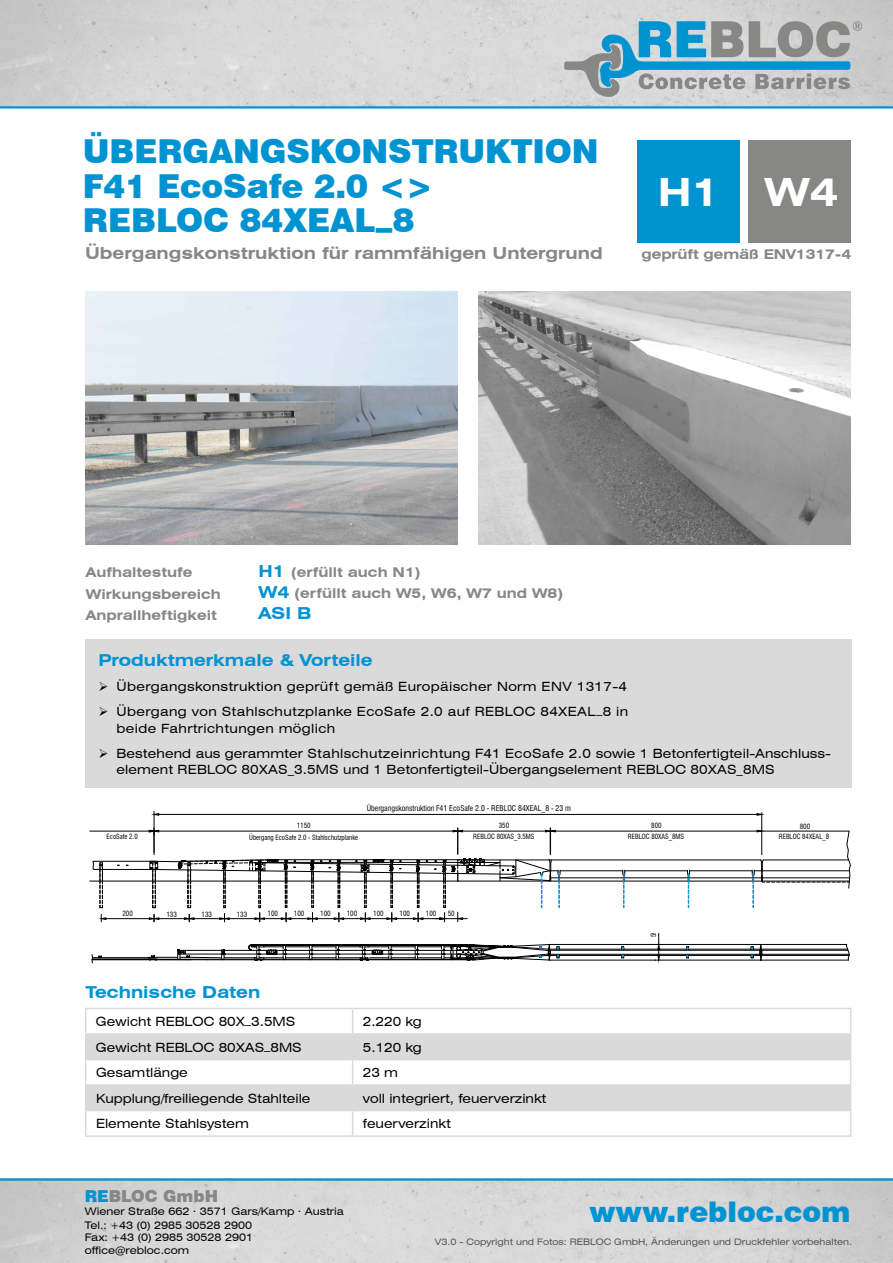
<style>
.page{position:relative;width:893px;height:1263px;background:#fff}
.page>*{position:absolute;margin:0;border:0;box-sizing:border-box;transform-origin:0 0}
.t1{font:700 expanded 39px "Swiss 721 BT";color:#fff}
.t2{font:900 33px/34.5px "Swiss 721 BT";letter-spacing:-.005em;color:#0093d2}
.t3{font:900 28.5px "Swiss 721 BT";color:#0093d2}
.t4{font:700 expanded 16.5px "Swiss 721 BT";color:#878786}
.t5{font:700 expanded 16.5px "Swiss 721 BT";color:#0093d2}
.t6{font:900 16.5px "Swiss 721 BT";color:#878786}
.t7{font:700 expanded 13.5px "Swiss 721 BT";color:#878786}
.t8{font:expanded 12.75px/16.5px "Swiss 721 BT";letter-spacing:.01em;color:#000}
.t9{font:expanded 12.75px/16.5px "Swiss 721 BT";letter-spacing:.03em;color:#000}
.t10{font:expanded 10.5px/13.2px "Swiss 721 BT";color:#000}
.t11{font:expanded 9px "Swiss 721 BT";color:#545453}
.t12{font:condensed 7.8px "Swiss 721 BT";color:#000}
.t13{font:condensed 7.05px/10.6px "Swiss 721 BT";color:#000;text-align:center}
.t14{font:condensed 7.05px "Swiss 721 BT";color:#000;scale:.96 1}
.s1{font-size:16.5px;color:#0093d2}
.s2{color:#0093d2}
</style>
<div class="page">
<img style="left:0;top:0;width:893px;height:106px">
<hr style="left:0;top:106px;width:893px;height:3px;background:#0093d2">
<div style="left:85px;top:639px;width:766px;height:149px;background:#dadada"></div>
<div style="left:638px;top:140px;width:102px;height:102px;background:#0093d2"></div>
<div style="left:748px;top:140px;width:102px;height:102px;background:#878786"></div>
<svg style="left:86px;top:1035px;width:764px;height:75px;fill:#dadada"></svg>
<svg style="left:352px;top:1009px;width:1px;height:126px"></svg>
<hr style="left:85px;top:1008px;width:268px;height:1px;background:#dadada">
<hr style="left:353px;top:1008px;width:498px;height:1px;background:#dadada">
<hr style="left:85px;top:1033px;width:268px;height:2px;background:#dadada">
<hr style="left:353px;top:1033px;width:498px;height:2px;background:#dadada">
<hr style="left:85px;top:1059px;width:268px;height:1px;background:#dadada">
<hr style="left:353px;top:1059px;width:498px;height:1px;background:#dadada">
<hr style="left:85px;top:1084px;width:268px;height:2px;background:#dadada">
<hr style="left:353px;top:1084px;width:498px;height:2px;background:#dadada">
<hr style="left:85px;top:1110px;width:268px;height:1px;background:#dadada">
<hr style="left:353px;top:1110px;width:498px;height:1px;background:#dadada">
<svg style="left:85px;top:1009px;width:1px;height:126px"></svg>
<svg style="left:850px;top:1009px;width:1px;height:126px"></svg>
<hr style="left:85px;top:1135px;width:268px;height:2px;background:#dadada">
<hr style="left:353px;top:1135px;width:498px;height:2px;background:#dadada">
<img style="left:0;top:1181px;width:893px;height:82px">
<hr style="left:0;top:1178px;width:893px;height:3px;background:#0093d2">
<img style="left:85px;top:291px;width:372px;height:254px">
<img style="left:478px;top:291px;width:372px;height:254px">
<svg style="left:89px;top:810px;width:762px;height:113px"></svg>
<svg style="left:564px;top:21px;width:298px;height:76px;background:#96b3c0"></svg>
<svg style="left:91px;top:933px;width:759px;height:31px"></svg>
<h2 class="t2" style="left:83px;top:134px;width:517px">ÜBERGANGSKONSTRUKTION<br>F41 EcoSafe 2.0 &lt;&gt;<br>REBLOC 84XEAL_8</h2>
<p class="t4" style="left:85px;top:244px;width:519px">Übergangskonstruktion für rammfähigen Untergrund</p>
<h1 class="t1" style="left:658px;top:169px;width:182px">H1 W4</h1>
<p class="t7" style="left:642px;top:246px;width:211px">geprüft gemäß ENV1317-4</p>
<p class="t7" style="left:86px;top:564px;width:108px">Aufhaltestufe</p>
<p class="t7" style="left:258px;top:564px;width:164px"><span class="s1">H1</span> (erfüllt auch N1)</p>
<p class="t7" style="left:86px;top:585px;width:137px">Wirkungsbereich</p>
<p class="t7" style="left:258px;top:585px;width:306px"><span class="s1">W4</span> (erfüllt auch W5, W6, W7 und W8)</p>
<p class="t7" style="left:86px;top:606px;width:132px">Anprallheftigkeit</p>
<p class="t5" style="left:258px;top:604px;width:54px">ASI B</p>
<p class="t5" style="left:99px;top:650px;width:276px">Produktmerkmale &amp; Vorteile</p>
<p class="t9" style="left:99px;top:678px;width:530px">➢ Übergangskonstruktion geprüft gemäß Europäischer Norm ENV 1317-4</p>
<p class="t9" style="left:117px;top:703px;width:513px;text-indent:-18px">➢ Übergang von Stahlschutzplanke EcoSafe 2.0 auf REBLOC 84XEAL_8 in beide Fahrtrichtungen möglich</p>
<p class="t8" style="left:117px;top:745px;width:716px;text-indent:-18px">➢ Bestehend aus gerammter Stahlschutzeinrichtung F41 EcoSafe 2.0 sowie 1 Betonfertigteil-Anschluss&shy;element REBLOC 80XAS_3.5MS und 1 Betonfertigteil-Übergangselement REBLOC 80XAS_8MS</p>
<p class="t12" style="left:366px;top:769px;width:206px">Übergangskonstruktion F41 EcoSafe 2.0 - REBLOC 84XEAL_8 - 23 m</p>
<p class="t13" style="left:297px;top:820px;width:15px">1150</p>
<p class="t14" style="left:107px;top:832px;width:34px">EcoSafe 2.0</p>
<p class="t14" style="left:249px;top:833px;width:115px">Übergang EcoSafe 2.0 - Stahlschutzplanke</p>
<p class="t12" style="left:367px;top:803px;width:206px">Übergangskonstruktion F41 EcoSafe 2.0 - REBLOC 84XEAL_8 - 23 m</p>
<p class="t13" style="left:473px;top:820px;width:63px">350<br>REBLOC 80XAS_3.5MS</p>
<p class="t13" style="left:122px;top:908px;width:12px">200</p>
<p class="t13" style="left:166px;top:909px;width:12px">133</p>
<p class="t13" style="left:202px;top:909px;width:12px">133</p>
<p class="t13" style="left:237px;top:909px;width:12px">133</p>
<p class="t13" style="left:268px;top:908px;width:12px">100</p>
<p class="t13" style="left:294px;top:908px;width:12px">100</p>
<p class="t13" style="left:320px;top:908px;width:12px">100</p>
<p class="t13" style="left:347px;top:908px;width:12px">100</p>
<p class="t13" style="left:373px;top:908px;width:12px">100</p>
<p class="t13" style="left:400px;top:908px;width:12px">100</p>
<p class="t13" style="left:426px;top:908px;width:12px">100</p>
<p class="t13" style="left:448px;top:908px;width:8px">50</p>
<p class="t5" style="left:86px;top:982px;width:176px">Technische Daten</p>
<p class="t8" style="left:96px;top:1013px;width:201px">Gewicht REBLOC 80X_3.5MS</p>
<p class="t8" style="left:363px;top:1013px;width:60px">2.220 kg</p>
<p class="t8" style="left:96px;top:1039px;width:207px">Gewicht REBLOC 80XAS_8MS</p>
<p class="t8" style="left:363px;top:1039px;width:60px">5.120 kg</p>
<p class="t8" style="left:96px;top:1064px;width:93px">Gesamtlänge</p>
<p class="t8" style="left:363px;top:1064px;width:37px">23 m</p>
<p class="t8" style="left:96px;top:1090px;width:216px">Kupplung/freiliegende Stahlteile</p>
<p class="t8" style="left:363px;top:1090px;width:185px">voll integriert, feuerverzinkt</p>
<p class="t8" style="left:96px;top:1115px;width:154px">Elemente Stahlsystem</p>
<p class="t8" style="left:363px;top:1115px;width:89px">feuerverzinkt</p>
<p class="t13" style="left:628px;top:820px;width:58px">800<br>REBLOC 80XAS_8MS</p>
<p class="t13" style="left:648px;top:937px;width:8px;rotate:-90deg">59</p>
<p class="t13" style="left:779px;top:821px;width:52px;line-height:10.1px">800<br>REBLOC 84XEAL_8</p>
<p class="t6" style="left:85px;top:1186px;width:135px"><span class="s2">RE</span>BLOC GmbH</p>
<p class="t10" style="left:85px;top:1205px;width:261px">Wiener Straße 662 . 3571 Gars/Kamp . Austria<br>Tel.: +43 (0) 2985 30528 2900</p>
<p class="t10" style="left:85px;top:1230px;width:170px">Fax: +43 (0) 2985 30528 2901 office@rebloc.com</p>
<p class="t11" style="left:435px;top:1237px;width:419px">V3.0 - Copyright und Fotos: REBLOC GmbH, Änderungen und Druckfehler vorbehalten.</p>
<h3 class="t3" style="left:589px;top:1195px;width:263px">www.rebloc.com</h3>
</div>
